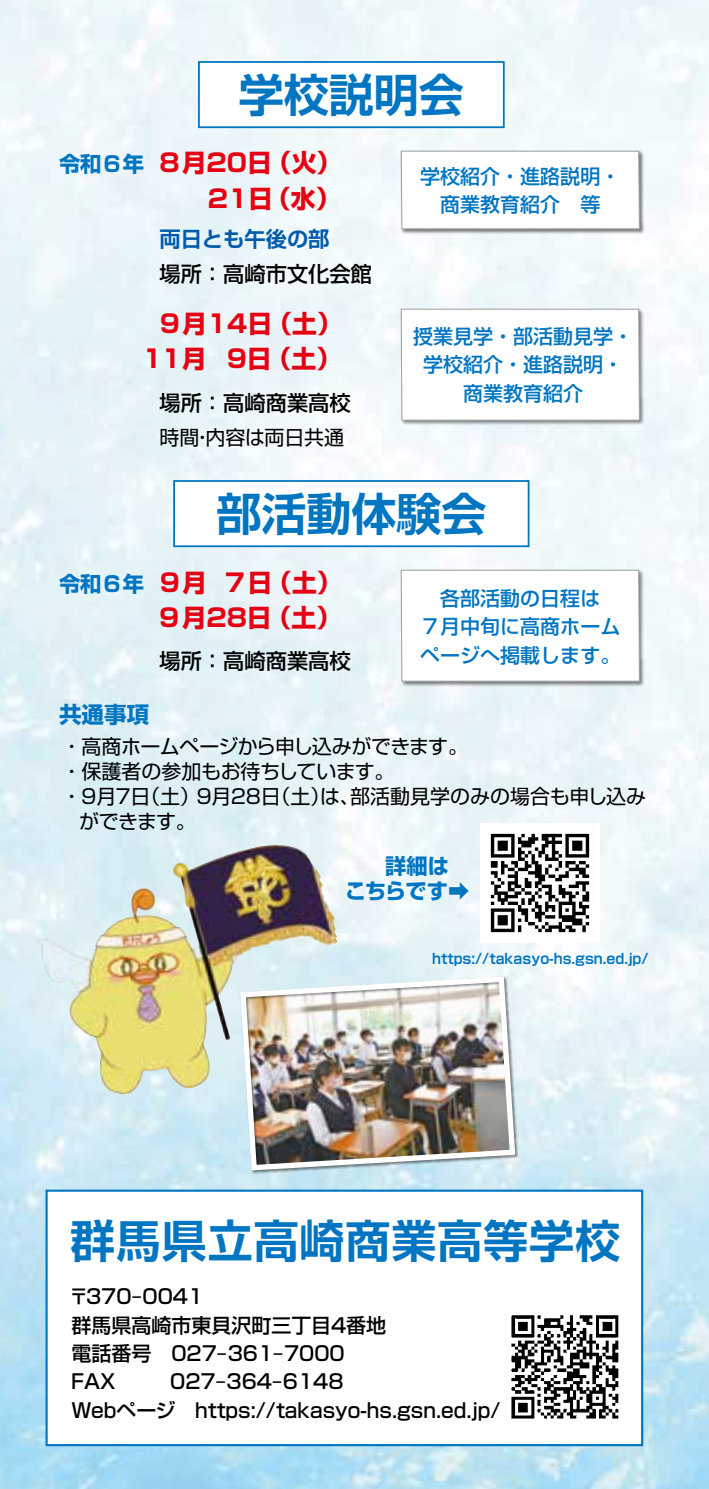
<style>
.page{position:relative;width:709px;height:1489px;background:#fff}
.page>*{position:absolute;margin:0;border:0;box-sizing:border-box;transform-origin:0 0}
.t1{font:700 45px "Shin Go Pro De";letter-spacing:.02em;color:#0075c2}
.t2{font:700 24.75px/35.5px "Shin Go Pro";color:#e60012}
.t3{font:700 22.5px "Shin Go Pro";color:#0075c2}
.t4{font:500 21.25px "Shin Go Pro";color:#000}
.t5{font:700 21.25px/24.8px "Shin Go Pro";letter-spacing:-.02em;color:#0075c2}
.t6{font:700 21.25px "Shin Go Pro";color:#0075c2}
.t7{font:700 21.25px "Shin Go Pro De";color:#005bac}
.t8{font:500 20px/28.2px "Shin Go Pro";color:#000}
.t9{font:20px/24.8px "Shin Go Pro";letter-spacing:-.015em;color:#000}
.t10{font:500 20px/28.2px "Shin Go Pro";color:#0075c2;text-align:center}
.t11{font:700 14.25px "Shin Go Pro De";color:#0075c2}
</style>
<div class="page">
<img style="left:0;top:0;width:709px;height:1488px">
<img style="left:237px;top:973px;width:281px;height:200px">
<img style="left:192px;top:845px;width:81px;height:23px">
<div style="left:47px;top:1190px;width:595px;height:254px;background:#fff"></div>
<div style="left:46px;top:1189px;width:597px;height:256px;border:2px solid #0075c2"></div>
<img style="left:480px;top:822px;width:120px;height:121px">
<div style="left:199px;top:62px;width:305px;height:65px;background:#fff"></div>
<div style="left:198px;top:61px;width:306px;height:67px;border:2px solid #0075c2"></div>
<div style="left:174px;top:481px;width:354px;height:65px;background:#fff"></div>
<div style="left:173px;top:480px;width:356px;height:67px;border:2px solid #0075c2"></div>
<img style="left:399px;top:148px;width:247px;height:87px">
<div style="left:401px;top:151px;width:238px;height:78px;background:#fff"></div>
<div style="left:401px;top:151px;width:238px;height:78px;border:1px solid #9fa0a0"></div>
<img style="left:398px;top:306px;width:248px;height:122px">
<div style="left:401px;top:309px;width:238px;height:111px;background:#fff"></div>
<div style="left:401px;top:309px;width:238px;height:111px;border:1px solid #9fa0a0"></div>
<img style="left:398px;top:567px;width:248px;height:121px">
<div style="left:401px;top:570px;width:238px;height:111px;background:#fff"></div>
<div style="left:401px;top:570px;width:238px;height:111px;border:1px solid #9fa0a0"></div>
<img style="left:511px;top:1315px;width:108px;height:104px">
<p class="t6" style="left:59px;top:147px;width:87px">令和６年</p>
<h1 class="t1" style="left:239px;top:58px;width:226px">学校説明会</h1>
<p class="t2" style="left:267px;top:143px;width:76px">（火(</p>
<p class="t2" style="left:157px;top:143px;width:116px">８月20日</p>
<p class="t10" style="left:420px;top:160px;width:201px">学校紹介・進路説明・商業教育紹介　等</p>
<p class="t2" style="left:266px;top:178px;width:76px">（水(</p>
<p class="t2" style="left:208px;top:178px;width:67px">21日</p>
<p class="t7" style="left:159px;top:221px;width:172px">両日とも午後の部</p>
<p class="t4" style="left:159px;top:256px;width:214px">場所：高崎市文化会館</p>
<p class="t2" style="left:267px;top:303px;width:76px">（土(</p>
<p class="t2" style="left:267px;top:303px;width:76px;text-indent:-109px">９月14日<br>（土(</p>
<p class="t2" style="left:142px;top:339px;width:66px">11月</p>
<p class="t2" style="left:227px;top:339px;width:47px">9日</p>
<p class="t4" style="left:159px;top:385px;width:193px">場所：高崎商業高校</p>
<p class="t9" style="left:159px;top:422px;width:186px">時間内容は両日共通</p>
<p class="t9" style="left:192px;top:422px;width:21px">・</p>
<p class="t10" style="left:413px;top:320px;width:221px">授業見学・部活動見学・学校紹介・進路説明・商業教育紹介</p>
<h1 class="t1" style="left:216px;top:477px;width:271px">部活動体験会</h1>
<p class="t6" style="left:59px;top:567px;width:86px">令和６年</p>
<p class="t2" style="left:157px;top:562px;width:51px">９月</p>
<p class="t2" style="left:222px;top:562px;width:51px">７日</p>
<p class="t2" style="left:267px;top:562px;width:76px">（土(</p>
<p class="t2" style="left:267px;top:597px;width:76px">（土(</p>
<p class="t2" style="left:157px;top:597px;width:116px">９月28日</p>
<p class="t4" style="left:159px;top:643px;width:193px">場所：高崎商業高校</p>
<p class="t3" style="left:59px;top:696px;width:91px">共通事項</p>
<p class="t10" style="left:420px;top:581px;width:201px">各部活動の日程は<br>７月中旬に高商ホームページへ掲載します。</p>
<p class="t9" style="left:62px;top:731px;width:407px">・高商ホームページから申し込みができます。</p>
<p class="t9" style="left:62px;top:756px;width:334px">・保護者の参加もお待ちしています。</p>
<p class="t9" style="left:350px;top:781px;width:297px">部活動見学のみの場合も申し込み</p>
<p class="t9" style="left:113px;top:781px;width:88px">７（日土）</p>
<p class="t9" style="left:228px;top:781px;width:133px">２8（日土は）、</p>
<p class="t9" style="left:79px;top:781px;width:118px;text-indent:-17px">・９月<br>ができます。</p>
<p class="t9" style="left:194px;top:781px;width:39px">９月</p>
<p class="t5" style="left:345px;top:851px;width:125px;text-indent:40px">詳細はこちらです➡</p>
<p class="t11" style="left:432px;top:947px;width:218px">https://takasyo-hs.gsn.ed j p. /</p>
<h1 class="t1" style="left:70px;top:1203px;width:551px">群馬県立高崎商業高等学校</h1>
<p class="t8" style="left:69px;top:1279px;width:136px">〒370‒0041</p>
<p class="t8" style="left:71px;top:1308px;width:316px">群馬県高崎市東貝沢町三丁目４番地</p>
<p class="t8" style="left:171px;top:1336px;width:175px">027‒361‒7000</p>
<p class="t8" style="left:71px;top:1336px;width:81px">電話番号</p>
<p class="t8" style="left:170px;top:1365px;width:175px">027‒364‒6148</p>
<p class="t8" style="left:68px;top:1365px;width:434px">ＦＡＸ<br>Ｗｅｂページ　https://takasyo-hs.gsn.ed j p. /</p>
</div>
